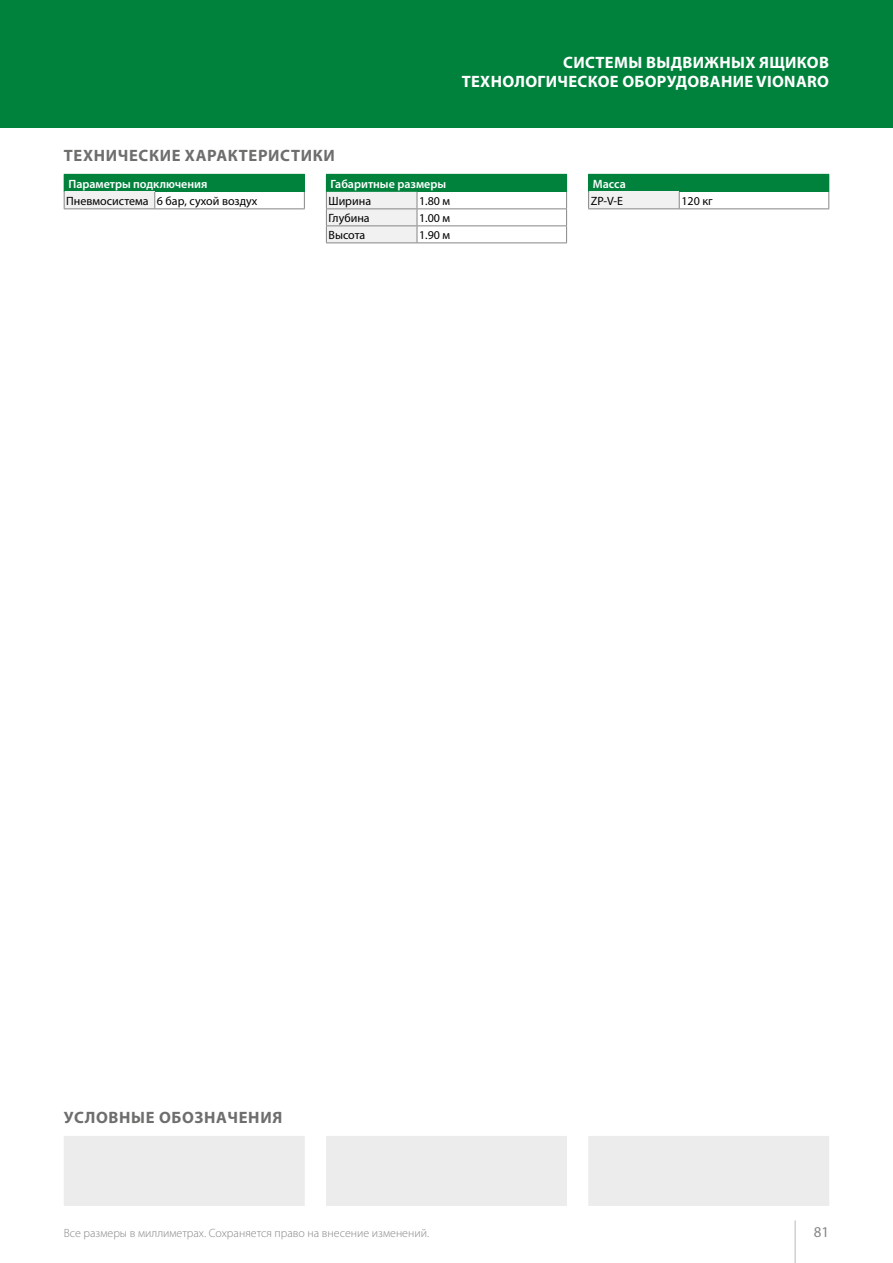
<style>
.page{position:relative;width:893px;height:1263px;background:#fff}
.page>*{position:absolute;margin:0;border:0;box-sizing:border-box;transform-origin:0 0}
.t1{font:700 16.5px "Myriad Pro";letter-spacing:.02em;color:#fff}
.t2{font:700 16.5px "Myriad Pro";letter-spacing:.04em;color:#6e6e6d}
.t3{font:15px "Myriad Pro";color:#868686}
.t4{font:12px "Myriad Pro";color:#000}
.t5{font:300 12px "Myriad Pro";color:#868686}
.t6{font:600 12px "Myriad Pro";color:#fff}
</style>
<div class="page">
<hr style="left:794px;top:1220px;width:2px;height:43px;background:#cfd0d0">
<div style="left:0;top:0;width:893px;height:128px;background:#00823c"></div>
<div style="left:64px;top:174px;width:240px;height:18px;background:#00823c"></div>
<div style="left:64px;top:192px;width:91px;height:17px;background:#f1f1f1"></div>
<hr style="left:64px;top:208px;width:91px;height:1px;background:#868686">
<hr style="left:155px;top:208px;width:150px;height:1px;background:#868686">
<svg style="left:64px;top:191px;width:1px;height:17px"></svg>
<hr style="left:155px;top:174px;width:150px;height:1px;background:#00823c">
<svg style="left:154px;top:192px;width:1px;height:16px"></svg>
<svg style="left:304px;top:175px;width:1px;height:33px"></svg>
<div style="left:326px;top:174px;width:241px;height:18px;background:#00823c"></div>
<hr style="left:417px;top:242px;width:150px;height:1px;background:#868686">
<hr style="left:417px;top:208px;width:150px;height:1px;background:#868686">
<hr style="left:417px;top:225px;width:150px;height:1px;background:#868686">
<svg style="left:326px;top:191px;width:92px;height:52px"></svg>
<svg style="left:566px;top:191px;width:1px;height:51px"></svg>
<div style="left:589px;top:174px;width:240px;height:18px;background:#00823c"></div>
<div style="left:589px;top:192px;width:90px;height:17px;background:#f1f1f1"></div>
<hr style="left:679px;top:208px;width:150px;height:1px;background:#868686">
<hr style="left:588px;top:174px;width:91px;height:1px;background:#00823c">
<svg style="left:588px;top:175px;width:1px;height:33px"></svg>
<hr style="left:588px;top:208px;width:91px;height:1px;background:#868686">
<svg style="left:679px;top:192px;width:1px;height:16px"></svg>
<svg style="left:828px;top:191px;width:1px;height:17px"></svg>
<div style="left:64px;top:1136px;width:241px;height:70px;background:#ececec"></div>
<div style="left:326px;top:1136px;width:241px;height:70px;background:#ececec"></div>
<div style="left:588px;top:1136px;width:241px;height:70px;background:#ececec"></div>
<h1 class="t1" style="left:563px;top:51px;width:23px">СИСТЕМЫ</h1>
<h1 class="t1" style="left:646px;top:51px;width:13px">ВЫДВИ</h1>
<h1 class="t1" style="left:705px;top:51px;width:28px">ЖНЫХ</h1>
<h1 class="t1" style="left:759px;top:51px;width:38px">ЯЩИКОВ</h1>
<h1 class="t1" style="left:462px;top:71px;width:21px">ТЕХНОЛОГИЧЕСКОЕ</h1>
<h1 class="t1" style="left:622px;top:71px;width:12px">ОБОРУДОВАНИЕ</h1>
<h1 class="t1" style="left:756px;top:71px;width:22px">VIONARO</h1>
<h1 class="t2" style="left:64px;top:145px;width:272px">ТЕХНИЧЕСКИЕ ХАРАКТЕРИСТИКИ</h1>
<p class="t6" style="left:68px;top:176px;width:141px">Параметры подключения</p>
<p class="t4" style="left:66px;top:193px;width:193px">Пневмосистема 6 бар, сухой воздух</p>
<p class="t6" style="left:331px;top:176px;width:117px">Габаритные размеры</p>
<p class="t4" style="left:328px;top:193px;width:44px">Ширина</p>
<p class="t4" style="left:419px;top:193px;width:33px">1.80 м</p>
<p class="t4" style="left:328px;top:210px;width:43px">Глубина</p>
<p class="t4" style="left:419px;top:210px;width:33px">1.00 м</p>
<p class="t4" style="left:328px;top:227px;width:38px">Высота</p>
<p class="t4" style="left:419px;top:227px;width:33px">1.90 м</p>
<p class="t6" style="left:593px;top:176px;width:34px">Масса</p>
<p class="t4" style="left:591px;top:193px;width:34px">ZP-V-E</p>
<p class="t4" style="left:681px;top:193px;width:33px">120 кг</p>
<h1 class="t2" style="left:64px;top:1106px;width:220px">УСЛОВНЫЕ ОБОЗНАЧЕНИЯ</h1>
<p class="t5" style="left:64px;top:1226px;width:367px">Все размеры в миллиметрах. Сохраняется право на внесение изменений.</p>
<p class="t3" style="left:814px;top:1222px;width:17px">81</p>
</div>
